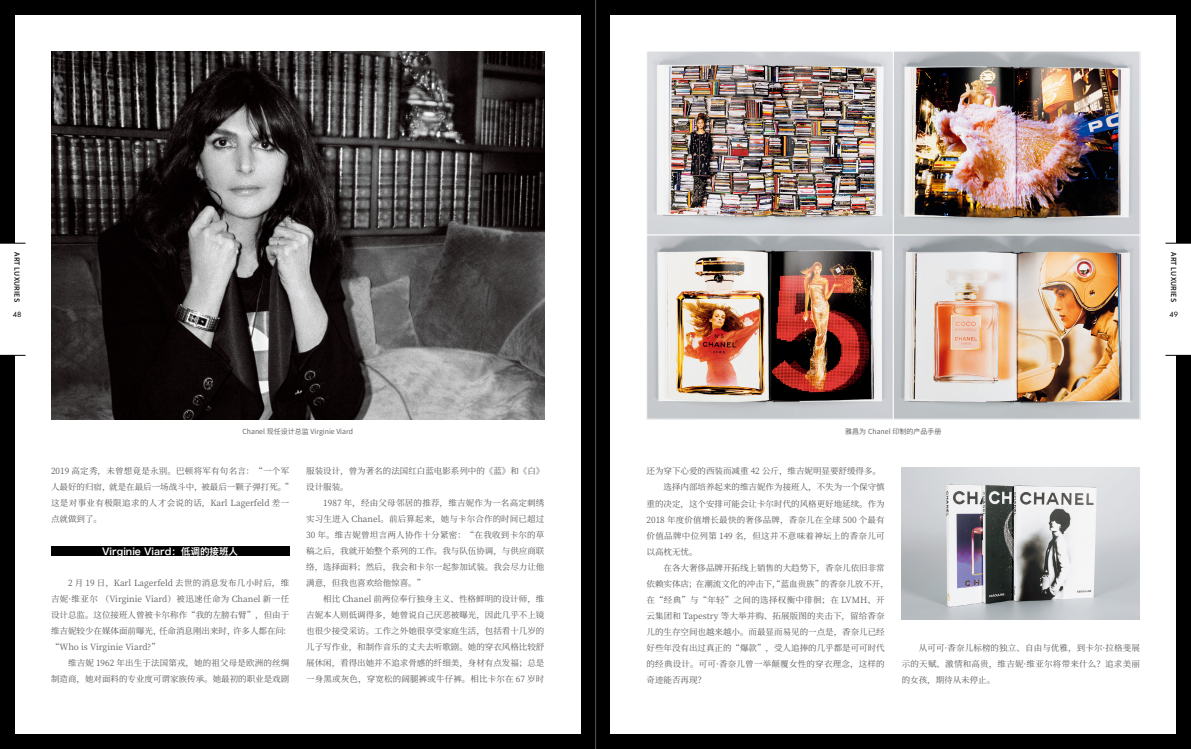
<style>
.page{position:relative;width:1191px;height:749px;background:#fff}
.page>*{position:absolute;margin:0;border:0;box-sizing:border-box;transform-origin:0 0}
.t1{font:9.5px "Hiragino Sans GB W6";color:#fff}
.t2{font:8.5px/16px "Source Han Serif CN";color:#595757}
.t3{font:8.5px "Source Han Serif CN";letter-spacing:.02em;color:#595757}
.t4{font:8.5px "Source Han Serif CN";letter-spacing:.025em;color:#595757}
.t5{font:8.5px "Source Han Serif CN";letter-spacing:.04em;color:#595757}
.t6{font:8.5px "Source Han Serif CN";letter-spacing:.035em;color:#595757}
.t7{font:8.5px "Source Han Serif CN";letter-spacing:.03em;color:#595757}
.t8{font:7px "Source Han Sans CN";color:#595757}
.t9{font:500 7px "Source Han Sans CN";letter-spacing:.025em;color:#000}
.t10{font:7px "Futura LT";color:#000}
</style>
<div class="page">
<div style="left:0;top:355px;width:14px;height:393px;background:#000"></div>
<div style="left:0;top:0;width:14px;height:243px;background:#000"></div>
<div style="left:1176px;top:0;width:15px;height:243px;background:#000"></div>
<div style="left:1176px;top:355px;width:15px;height:393px;background:#000"></div>
<img style="left:648px;top:53px;width:490px;height:364px">
<div style="left:646px;top:51px;width:247px;height:184px;border:1px solid #fff"></div>
<div style="left:893px;top:51px;width:247px;height:184px;border:1px solid #fff"></div>
<div style="left:646px;top:235px;width:247px;height:184px;border:1px solid #fff"></div>
<div style="left:893px;top:235px;width:247px;height:184px;border:1px solid #fff"></div>
<div style="left:581px;top:0;width:14px;height:748px;background:#000"></div>
<div style="left:595px;top:0;width:14px;height:748px;background:#000"></div>
<div style="left:595px;top:734px;width:596px;height:14px;background:#000"></div>
<div style="left:0;top:734px;width:595px;height:14px;background:#000"></div>
<div style="left:0;top:0;width:595px;height:14px;background:#000"></div>
<div style="left:595px;top:0;width:596px;height:14px;background:#000"></div>
<div style="left:51px;top:546px;width:238px;height:10px;background:#000"></div>
<img style="left:51px;top:51px;width:493px;height:368px">
<img style="left:901px;top:467px;width:239px;height:152px">
<svg style="left:1165px;top:243px;width:26px;height:1px"></svg>
<svg style="left:0;top:243px;width:26px;height:1px"></svg>
<svg style="left:14px;top:355px;width:12px;height:1px"></svg>
<hr style="left:595px;top:0;width:1px;height:748px;background:#595757">
<p class="t9" style="left:21px;top:252px;width:51px;rotate:90deg">ART LUXURIES</p>
<p class="t10" style="left:13px;top:309px;width:10px">48</p>
<p class="t9" style="left:1177px;top:252px;width:51px;rotate:90deg">ART LUXURIES</p>
<p class="t10" style="left:1169px;top:309px;width:10px">49</p>
<p class="t8" style="left:242px;top:427px;width:112px">Chanel 现任设计总监 Virginie Viard</p>
<p class="t8" style="left:845px;top:427px;width:98px">雅昌为 Chanel 印制的产品手册</p>
<p class="t2" style="left:51px;top:463px;width:244px">2019 高定秀，未曾想竟是永别。巴顿将军有句名言：“一个军人最好的归宿，就是在最后一场战斗中，被最后一颗子弹打死。”这是对事业有极限追求的人才会说的话，Karl Lagerfeld 差一点就做到了。</p>
<p class="t1" style="left:102px;top:545px;width:137px">Virginie Viard：低调的接班人</p>
<p class="t2" style="left:51px;top:575px;width:242px;text-indent:17px">2 月 19 日，Karl Lagerfeld 去世的消息发布几小时后，维吉妮·维亚尔 （Virginie Viard）被迅速任命为 Chanel 新一任设计总监。这位接班人曾被卡尔称作“我的左膀右臂”，但由于维吉妮较少在媒体面前曝光，任命消息刚出来时，许多人都在问：“Who is Virginie Viard?”</p>
<p class="t2" style="left:51px;top:655px;width:240px;text-align:right">维吉妮 1962 年出生于法国第戎，她的祖父母是欧洲的丝绸<br>制造商，她对面料的专业度可谓家族传承。她最初的职业是戏剧</p>
<p class="t2" style="left:306px;top:463px;width:240px">服装设计，曾为著名的法国红白蓝电影系列中的《蓝》和《白》设计服装。</p>
<p class="t2" style="left:306px;top:495px;width:240px;text-align:justify;text-indent:17px">1987 年，经由父母邻居的推荐，维吉妮作为一名高定刺绣实习生进入 Chanel。前后算起来，她与卡尔合作的时间已超过30 年。维吉妮曾坦言两人协作十分紧密：“在我收到卡尔的草稿之后，我就开始整个系列的工作。我与队伍协调，与供应商联络，选择面料；然后，我会和卡尔一起参加试装。我会尽力让他满意，但我也喜欢给他惊喜。”</p>
<p class="t2" style="left:306px;top:591px;width:240px;text-align:justify;text-indent:17px">相比 Chanel 前两位奉行独身主义、性格鲜明的设计师，维吉妮本人则低调得多，她曾说自己厌恶被曝光，因此几乎不上镜也很少接受采访。工作之外她很享受家庭生活，包括看十几岁的儿子写作业，和制作音乐的丈夫去听歌剧。她的穿衣风格比较舒展休闲，看得出她并不追求骨感的纤细美，身材有点发福；总是一身黑或灰色，穿宽松的阔腿裤或牛仔裤。相比卡尔在 67 岁时</p>
<p class="t2" style="left:646px;top:463px;width:236px">还为穿下心爱的西装而减重 42 公斤，维吉妮明显要舒缓得多。</p>
<p class="t2" style="left:663px;top:479px;width:223px">选择内部培养起来的维吉妮作为接班人，不失为一个保守慎</p>
<p class="t2" style="left:646px;top:495px;width:240px">重的决定，这个安排可能会让卡尔时代的风格更好地延续。作为</p>
<p class="t4" style="left:646px;top:514px;width:240px">2018 年度价值增长最快的奢侈品牌，香奈儿在全球 500 个最有</p>
<p class="t5" style="left:646px;top:530px;width:240px">价值品牌中位列第 149 名，但这并不意味着神坛上的香奈儿可</p>
<p class="t2" style="left:646px;top:543px;width:52px">以高枕无忧。</p>
<p class="t2" style="left:663px;top:559px;width:223px">在各大奢侈品牌开拓线上销售的大趋势下，香奈儿依旧非常</p>
<p class="t2" style="left:646px;top:575px;width:244px">依赖实体店；在潮流文化的冲击下，“蓝血贵族”的香奈儿放不开，</p>
<p class="t6" style="left:646px;top:594px;width:240px">在“经典”与“年轻”之间的选择权衡中徘徊；在 LVMH、开</p>
<p class="t3" style="left:646px;top:610px;width:240px">云集团和 Tapestry 等大举并购、拓展版图的夹击下，留给香奈</p>
<p class="t2" style="left:646px;top:623px;width:240px">儿的生存空间也越来越小。而最显而易见的一点是，香奈儿已经</p>
<p class="t2" style="left:646px;top:639px;width:240px">好些年没有出过真正的“爆款”，受人追捧的几乎都是可可时代</p>
<p class="t7" style="left:646px;top:658px;width:240px">的经典设计。可可·香奈儿曾一举颠覆女性的穿衣理念，这样的</p>
<p class="t2" style="left:646px;top:671px;width:61px">奇迹能否再现？</p>
<p class="t2" style="left:901px;top:639px;width:240px;text-align:justify;text-indent:17px">从可可·香奈儿标榜的独立、自由与优雅，到卡尔·拉格斐展示的天赋、激情和高贵，维吉妮·维亚尔将带来什么？追求美丽的女孩，期待从未停止。</p>
</div>
